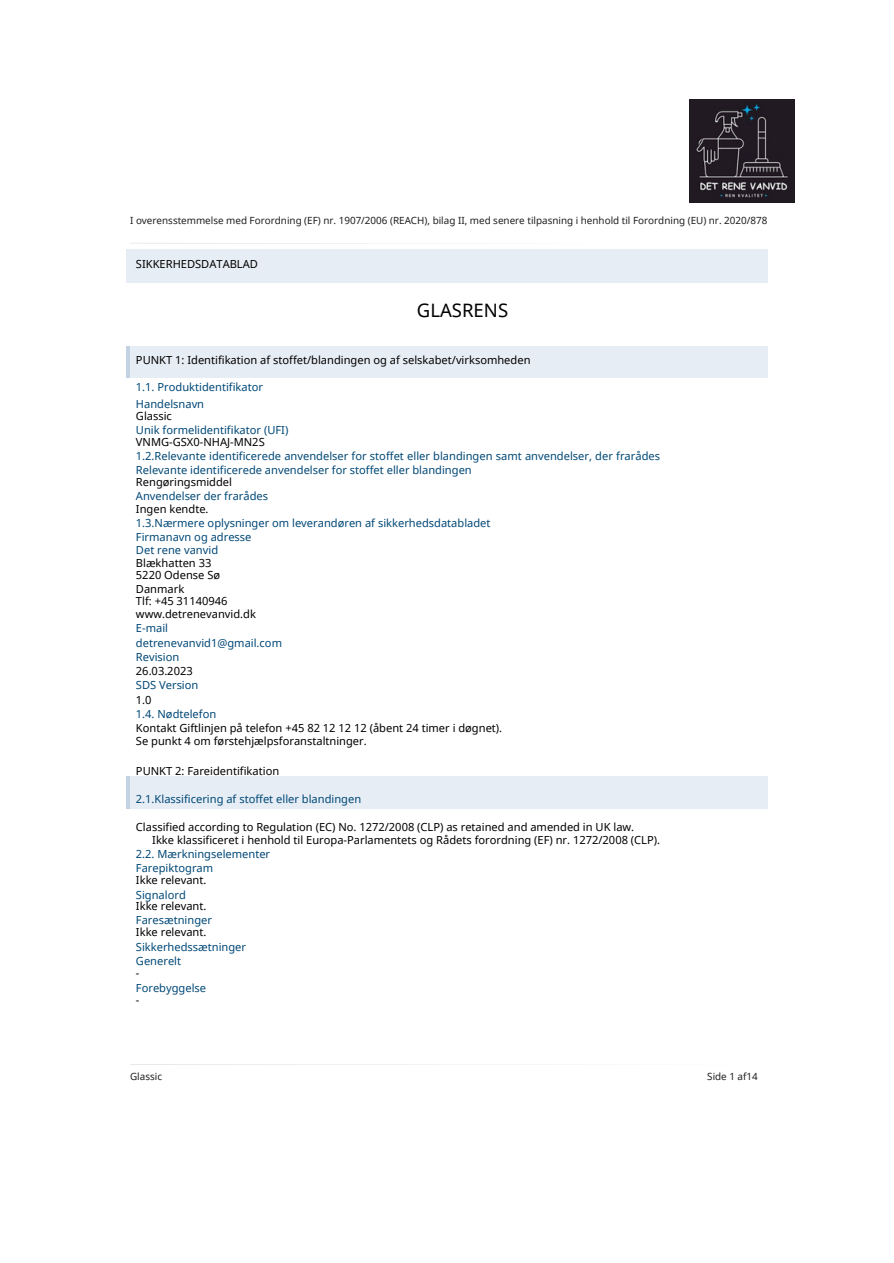
<style>
.page{position:relative;width:894px;height:1263px;background:#fff}
.page>*{position:absolute;margin:0;border:0;box-sizing:border-box;transform-origin:0 0}
.t1{font:18.45px "Noto Sans";color:#000}
.t2{font:11.1px "Noto Sans";color:#000}
.t3{font:11.1px/14.2px "Noto Sans";color:#004877}
.t4{font:9.9px "Noto Sans";color:#1e1e1e}
</style>
<div class="page">
<div style="left:127px;top:346px;width:640px;height:32px;background:#e7edf4"></div>
<hr style="left:127px;top:346px;width:2px;height:32px;background:#c4d3e4">
<div style="left:127px;top:777px;width:640px;height:31px;background:#e7edf4"></div>
<hr style="left:127px;top:777px;width:2px;height:31px;background:#c4d3e4">
<svg style="left:130px;top:243px;width:267px;height:1px"></svg>
<div style="left:127px;top:249px;width:640px;height:34px;background:#e7edf4"></div>
<svg style="left:130px;top:1064px;width:339px;height:1px"></svg>
<img style="left:689px;top:100px;width:104px;height:102px">
<p class="t4" style="left:130px;top:213px;width:638px">I overensstemmelse med Forordning (EF) nr. 1907/2006 (REACH), bilag II, med senere tilpasning i henhold til Forordning (EU) nr. 2020/878</p>
<p class="t2" style="left:136px;top:256px;width:123px">SIKKERHEDSDATABLAD</p>
<p class="t1" style="left:417px;top:298px;width:93px">GLASRENS</p>
<p class="t2" style="left:136px;top:352px;width:396px">PUNKT 1: Identifikation af stoffet/blandingen og af selskabet/virksomheden</p>
<p class="t3" style="left:136px;top:380px;width:128px">1.1. Produktidentifikator</p>
<p class="t3" style="left:136px;top:396px;width:70px">Handelsnavn</p>
<p class="t2" style="left:136px;top:408px;width:37px">Glassic</p>
<p class="t3" style="left:136px;top:423px;width:154px">Unik formelidentifikator (UFI)</p>
<p class="t2" style="left:136px;top:434px;width:130px">VNMG-GSX0-NHAJ-MN2S</p>
<p class="t3" style="left:136px;top:448px;width:525px">1.2.Relevante identificerede anvendelser for stoffet eller blandingen samt anvendelser, der frarådes<br>Relevante identificerede anvendelser for stoffet eller blandingen</p>
<p class="t2" style="left:136px;top:474px;width:98px">Rengøringsmiddel</p>
<p class="t3" style="left:136px;top:488px;width:134px">Anvendelser der frarådes</p>
<p class="t2" style="left:136px;top:501px;width:74px">Ingen kendte.</p>
<p class="t3" style="left:136px;top:516px;width:356px">1.3.Nærmere oplysninger om leverandøren af sikkerhedsdatabladet</p>
<p class="t3" style="left:136px;top:530px;width:117px">Firmanavn og adresse</p>
<p class="t3" style="left:136px;top:542px;width:84px">Det rene vanvid</p>
<p class="t2" style="left:136px;top:555px;width:77px">Blækhatten 33</p>
<p class="t2" style="left:136px;top:567px;width:86px">5220 Odense Sø</p>
<p class="t2" style="left:136px;top:581px;width:50px">Danmark</p>
<p class="t2" style="left:136px;top:593px;width:93px">Tlf: +45 31140946</p>
<p class="t2" style="left:136px;top:606px;width:121px">www.detrenevanvid.dk</p>
<p class="t3" style="left:136px;top:621px;width:34px">E-mail</p>
<p class="t3" style="left:136px;top:635px;width:147px">detrenevanvid1@gmail.com</p>
<p class="t3" style="left:136px;top:649px;width:45px">Revision</p>
<p class="t2" style="left:136px;top:663px;width:58px">26.03.2023</p>
<p class="t3" style="left:136px;top:678px;width:64px">SDS Version</p>
<p class="t2" style="left:136px;top:692px;width:17px">1.0</p>
<p class="t3" style="left:136px;top:707px;width:82px">1.4. Nødtelefon</p>
<p class="t2" style="left:136px;top:720px;width:368px">Kontakt Giftlinjen på telefon +45 82 12 12 12 (åbent 24 timer i døgnet).</p>
<p class="t2" style="left:136px;top:733px;width:232px">Se punkt 4 om førstehjælpsforanstaltninger.</p>
<p class="t2" style="left:136px;top:763px;width:145px">PUNKT 2: Fareidentifikation</p>
<p class="t3" style="left:136px;top:791px;width:227px">2.1.Klassificering af stoffet eller blandingen</p>
<p class="t2" style="left:136px;top:819px;width:499px">Classified according to Regulation (EC) No. 1272/2008 (CLP) as retained and amended in UK law.</p>
<p class="t2" style="left:152px;top:832px;width:509px">Ikke klassificeret i henhold til Europa-Parlamentets og Rådets forordning (EF) nr. 1272/2008 (CLP).</p>
<p class="t3" style="left:136px;top:846px;width:136px">2.2. Mærkningselementer</p>
<p class="t3" style="left:136px;top:861px;width:79px">Farepiktogram</p>
<p class="t2" style="left:136px;top:872px;width:72px">Ikke relevant.</p>
<p class="t3" style="left:136px;top:887px;width:51px">Signalord</p>
<p class="t2" style="left:136px;top:898px;width:72px">Ikke relevant.</p>
<p class="t3" style="left:136px;top:913px;width:77px">Faresætninger</p>
<p class="t2" style="left:136px;top:925px;width:72px">Ikke relevant.</p>
<p class="t3" style="left:136px;top:939px;width:112px">Sikkerhedssætninger</p>
<p class="t3" style="left:136px;top:954px;width:47px">Generelt</p>
<p class="t2" style="left:136px;top:965px;width:5px">-</p>
<p class="t3" style="left:136px;top:980px;width:72px">Forebyggelse</p>
<p class="t2" style="left:136px;top:992px;width:5px">-</p>
<p class="t4" style="left:130px;top:1069px;width:33px">Glassic</p>
<p class="t4" style="left:707px;top:1069px;width:52px">Side 1 af14</p>
</div>
